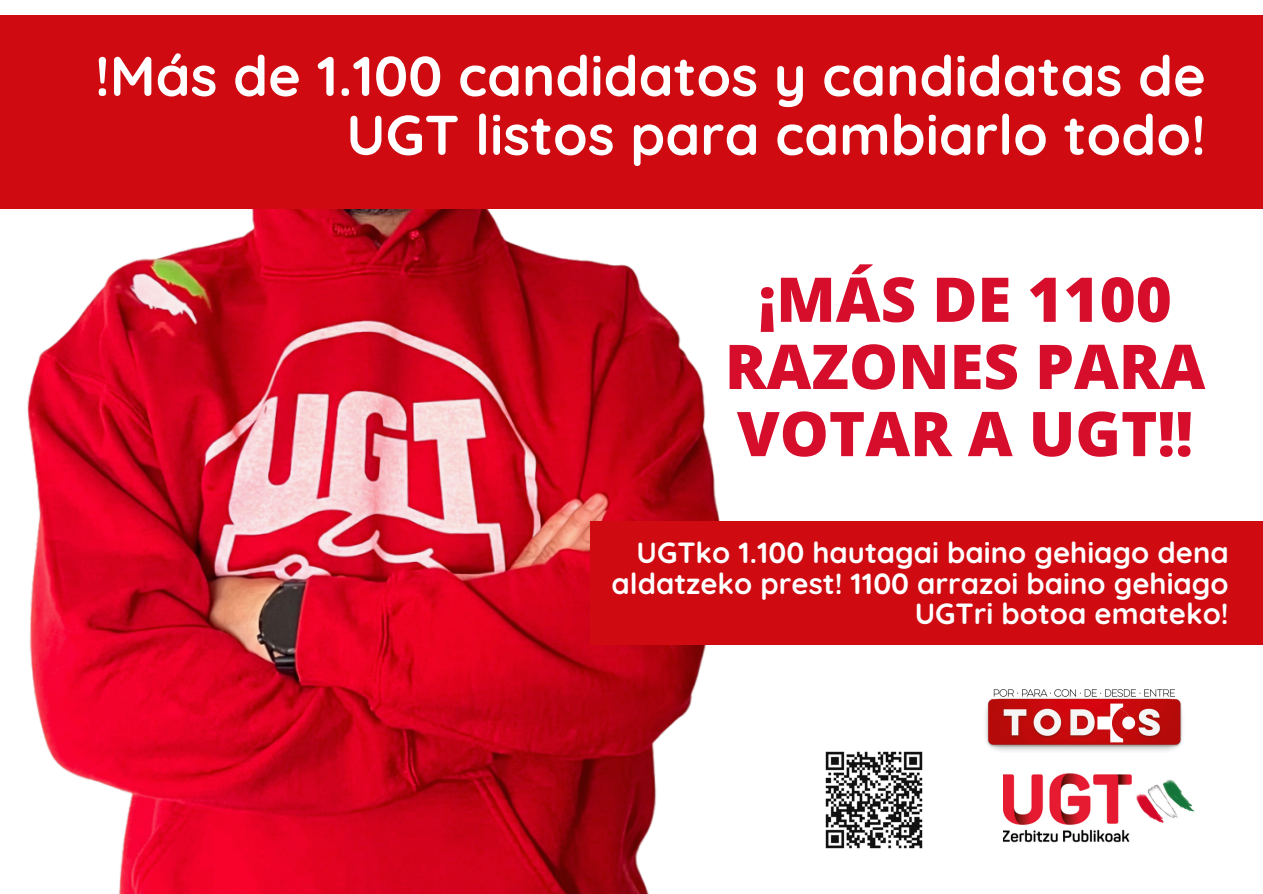
<style>
.page{position:relative;width:1263px;height:894px;background:#fff}
.page>*{position:absolute;margin:0;border:0;box-sizing:border-box;transform-origin:0 0}
.t1{font:800 61.65px/67.1px "Open Sans";color:#d70d2c;text-align:center}
.t2{font:700 55.8px/58.9px "Quicksand";color:#fff;text-align:right}
.t3{font:700 29.1px/30.8px "Quicksand";color:#fff;text-align:right}
</style>
<div class="page">
<img style="left:27px;top:209px;width:709px;height:684px">
<div style="left:0;top:16px;width:1263px;height:193px;background:#cf0a10"></div>
<img style="left:986px;top:689px;width:197px;height:62px">
<img style="left:1096px;top:702px;width:41px;height:40px">
<img style="left:1003px;top:773px;width:191px;height:70px">
<img style="left:825px;top:751px;width:98px;height:98px">
<div style="left:701px;top:259px;width:507px;height:119px;background:#fff"></div>
<div style="left:590px;top:520px;width:673px;height:124px;background:#cf0a10"></div>
<h1 class="t2" style="left:95px;top:45px;width:1112px">!Más de 1.100 candidatos y candidatas de<br>UGT listos para cambiarlo todo!</h1>
<p class="t1" style="left:725px;top:264px;width:482px">¡MÁS DE 1100<br>RAZONES PARA<br>VOTAR A UGT!!</p>
<p class="t3" style="left:611px;top:536px;width:619px">UGTko 1.100 hautagai baino gehiago dena aldatzeko prest! 1100 arrazoi baino gehiago<br>UGTri botoa emateko!</p>
</div>
